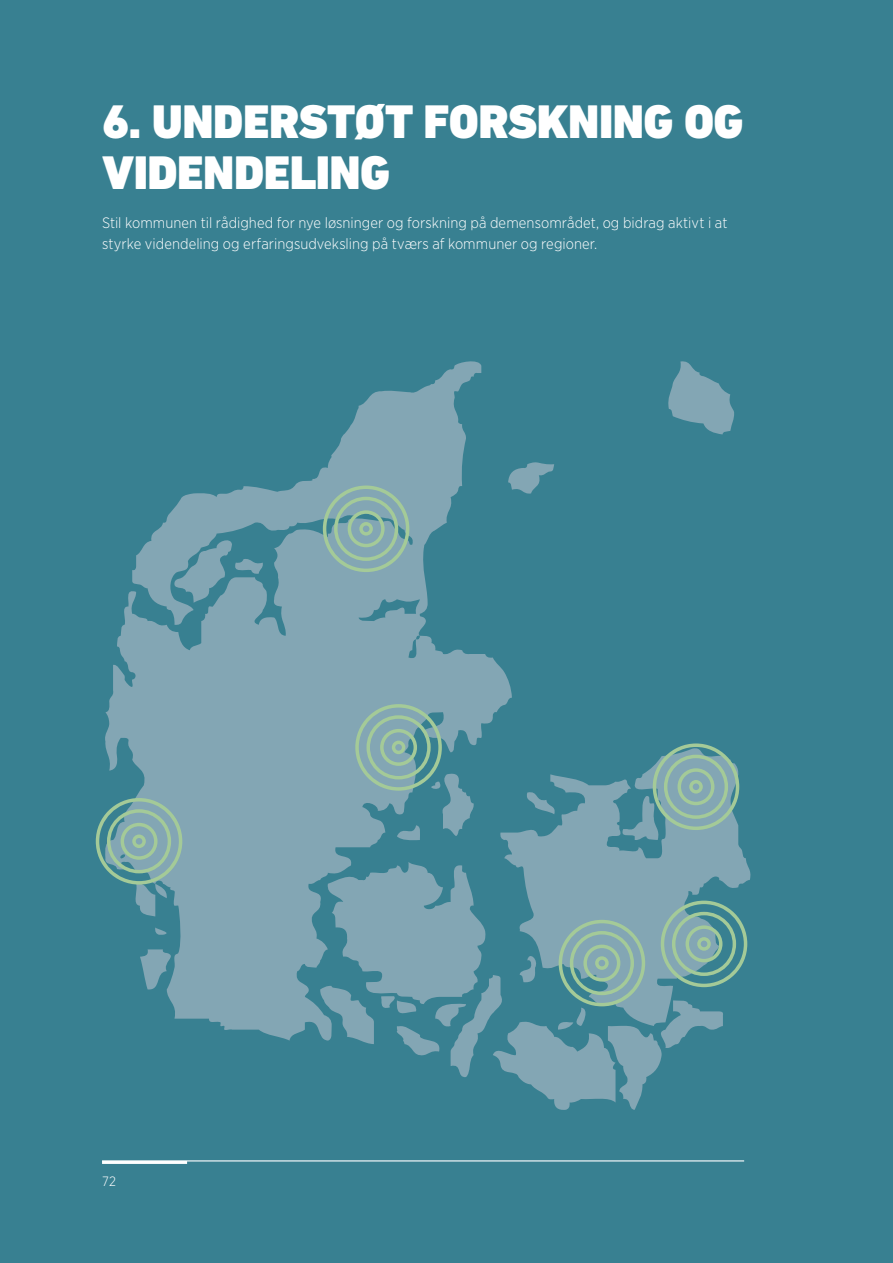
<style>
.page{position:relative;width:893px;height:1263px;background:#388091}
.page>*{position:absolute;margin:0;border:0;box-sizing:border-box;transform-origin:0 0}
.Chapter{font:900 48px/51px "DIN Next LT Pro";letter-spacing:-.01em;color:#fff}
.Brød{font:300 15px/21px "Gotham Narrow";letter-spacing:.005em;color:#fff}
.t1{font:300 13.5px "Gotham Narrow";color:#fff}
</style>
<div class="page">
<hr style="left:892px;top:0;width:1px;height:1263px;background:#ced9de">
<hr style="left:102px;top:1160px;width:642px;height:1px;background:#fff">
<hr style="left:102px;top:1161px;width:85px;height:3px;background:#fff">
<svg style="left:105px;top:361px;width:646px;height:749px"></svg>
<svg style="left:323px;top:485px;width:86px;height:87px;background:#88adaa"></svg>
<svg style="left:96px;top:798px;width:86px;height:86px"></svg>
<svg style="left:355px;top:704px;width:87px;height:87px"></svg>
<svg style="left:661px;top:901px;width:86px;height:86px"></svg>
<svg style="left:559px;top:920px;width:86px;height:86px;background:#81aaa7"></svg>
<svg style="left:653px;top:743px;width:86px;height:87px"></svg>
<p class="Chapter" style="left:102px;top:96px;width:643px">6. UNDERSTØT FORSKNING OG<br>VIDENDELING</p>
<p class="Brød" style="left:102px;top:212px;width:627px">Stil kommunen til rådighed for nye løsninger og forskning på demensområdet, og bidrag aktivt i at styrke videndeling og erfaringsudveksling på tværs af kommuner og regioner.</p>
<p class="t1" style="left:102px;top:1173px;width:15px">72</p>
</div>
